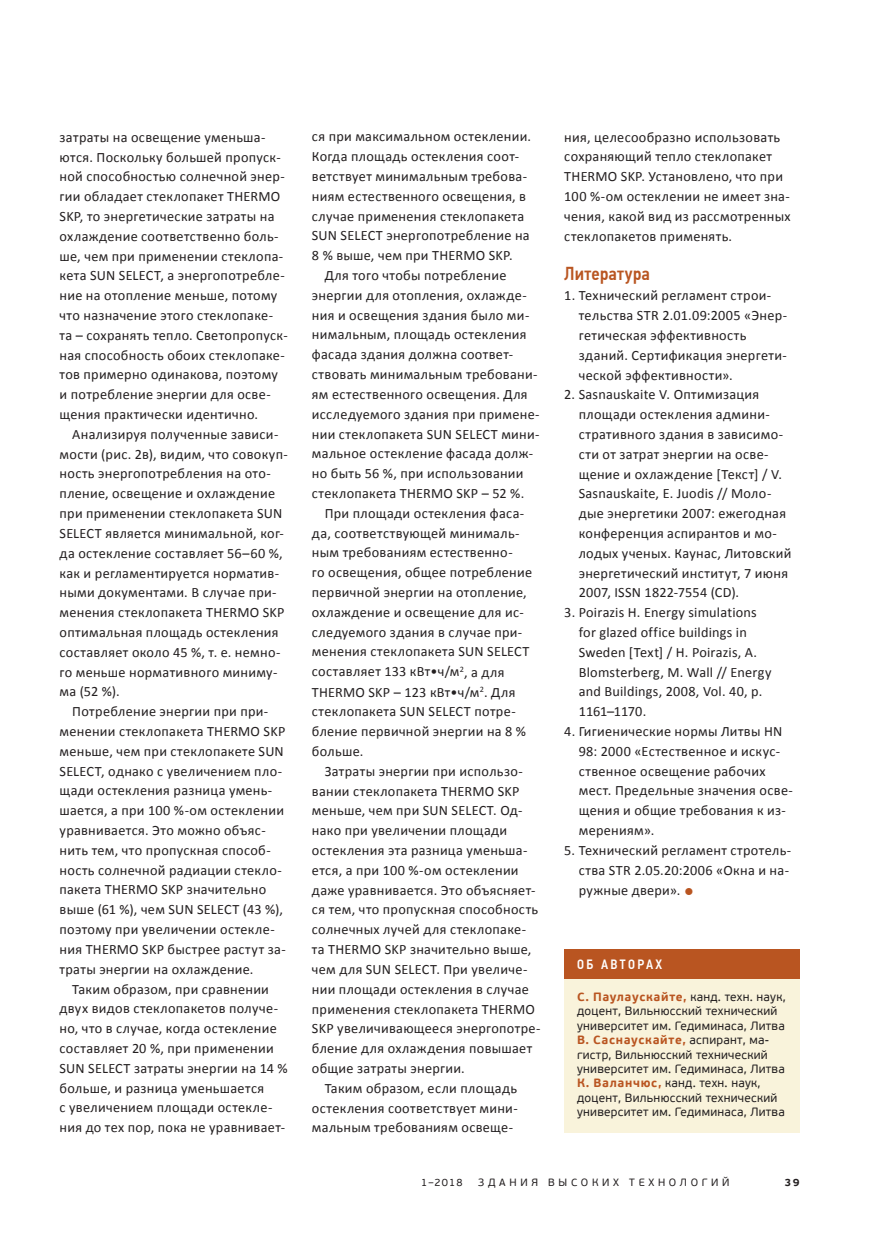
<style>
.page{position:relative;width:872px;height:1234px;background:#fff}
.page>*{position:absolute;margin:0;border:0;box-sizing:border-box;transform-origin:0 0}
.t1{font:500 18.75px "PF Din Text Cond Pro";color:#b95521}
.t2{font:14.25px/19.8px "Calibri";letter-spacing:.02em;color:#231f20}
.t3{font:500 13.5px "PF Din Text Cond Pro";color:#fff}
.t4{font:12px/14.4px "PF Beau Sans Pro";letter-spacing:.02em;color:#231f20}
.t5{font:10.5px "PF Beau Sans Pro";letter-spacing:.35em;color:#231f20}
.t6{font:700 10.5px "PF Beau Sans Pro";color:#231f20}
.s1{font-family:"Fedra Serif B Pro";font-size:12.75px;color:#b95521}
.s2{font-weight:700;color:#b95521}
</style>
<div class="page">
<div style="left:564px;top:978px;width:235px;height:153px;background:#f9f3db"></div>
<div style="left:564px;top:949px;width:235px;height:29px;background:#b95521"></div>
<p class="t2" style="left:60px;top:127px;width:230px">затраты на освещение уменьша&shy;ются. Поскольку большей пропуск&shy;ной способностью солнечной энер&shy;гии обладает стеклопакет THERMO SKP, то энергетические затраты на охлаждение соответственно боль&shy;ше, чем при применении стеклопа&shy;кета SUN SELECT, а энергопотребле&shy;ние на отопление меньше, потому что назначение этого стеклопаке&shy;та – сохранять тепло. Светопропуск&shy;ная способность обоих стеклопаке&shy;тов примерно одинакова, поэтому и потребление энергии для осве&shy;щения практически идентично.</p>
<p class="t2" style="left:60px;top:424px;width:230px;text-indent:13px">Анализируя полученные зависи&shy;мости (рис. 2в), видим, что совокуп&shy;ность энергопотребления на ото&shy;пление, освещение и охлаждение при применении стеклопакета SUN<br>SELECT является минимальной, ког&shy;да остекление составляет 56–60 %, как и регламентируется норматив&shy;ными документами. В случае при&shy;менения стеклопакета THERMO SKP оптимальная площадь остекления составляет около 45 %, т. е. немно&shy;го меньше нормативного миниму&shy;ма (52 %).</p>
<p class="t2" style="left:60px;top:701px;width:228px;text-indent:13px">Потребление энергии при при&shy;менении стеклопакета THERMO SKP меньше, чем при стеклопакете SUN<br>SELECT, однако с увеличением пло&shy;щади остекления разница умень&shy;шается, а при 100 %-ом остеклении уравнивается. Это можно объяс&shy;нить тем, что пропускная способ&shy;ность солнечной радиации стекло&shy;пакета THERMO SKP значительно выше (61 %), чем SUN SELECT (43 %), поэтому при увеличении остекле&shy;ния THERMO SKP быстрее растут за&shy;траты энергии на охлаждение.</p>
<p class="t2" style="left:60px;top:978px;width:230px;text-indent:13px">Таким образом, при сравнении двух видов стеклопакетов получе&shy;но, что в случае, когда остекление составляет 20 %, при применении<br>SUN SELECT затраты энергии на 14 % больше, и разница уменьшается<br>с увеличением площади остекле&shy;ния до тех пор, пока не уравнивает-</p>
<p class="t2" style="left:312px;top:127px;width:221px">ся при максимальном остеклении.</p>
<p class="t2" style="left:312px;top:147px;width:209px">Когда площадь остекления соот-</p>
<p class="t2" style="left:312px;top:166px;width:217px">ветствует минимальным требова-</p>
<p class="t2" style="left:312px;top:186px;width:216px">ниям естественного освещения, в</p>
<p class="t2" style="left:312px;top:206px;width:214px">случае применения стеклопакета</p>
<p class="t2" style="left:312px;top:226px;width:219px">SUN SELECT энергопотребление на</p>
<p class="t2" style="left:312px;top:245px;width:202px">8 % выше, чем при THERMO SKP.</p>
<p class="t2" style="left:325px;top:265px;width:183px">Для того чтобы потребление</p>
<p class="t2" style="left:312px;top:285px;width:216px">энергии для отопления, охлажде-</p>
<p class="t2" style="left:312px;top:305px;width:219px">ния и освещения здания было ми-</p>
<p class="t2" style="left:312px;top:325px;width:216px">нимальным, площадь остекления</p>
<p class="t2" style="left:312px;top:344px;width:203px">фасада здания должна соответ-</p>
<p class="t2" style="left:312px;top:364px;width:227px">ствовать минимальным требовани-</p>
<p class="t2" style="left:312px;top:384px;width:217px">ям естественного освещения. Для</p>
<p class="t2" style="left:312px;top:404px;width:229px">исследуемого здания при примене-</p>
<p class="t2" style="left:312px;top:424px;width:229px">нии стеклопакета SUN SELECT мини-</p>
<p class="t2" style="left:312px;top:443px;width:223px">мальное остекление фасада долж-</p>
<p class="t2" style="left:312px;top:463px;width:213px">но быть 56 %, при использовании</p>
<p class="t2" style="left:312px;top:483px;width:214px">стеклопакета THERMO SKP – 52 %.</p>
<p class="t2" style="left:325px;top:503px;width:201px">При площади остекления фаса-</p>
<p class="t2" style="left:312px;top:523px;width:209px">да, соответствующей минималь-</p>
<p class="t2" style="left:312px;top:542px;width:202px">ным требованиям естественно-</p>
<p class="t2" style="left:312px;top:562px;width:222px">го освещения, общее потребление</p>
<p class="t2" style="left:312px;top:582px;width:216px">первичной энергии на отопление,</p>
<p class="t2" style="left:312px;top:602px;width:213px">охлаждение и освещение для ис-</p>
<p class="t2" style="left:312px;top:622px;width:212px">следуемого здания в случае при-</p>
<p class="t2" style="left:312px;top:641px;width:219px">менения стеклопакета SUN SELECT</p>
<p class="t2" style="left:312px;top:661px;width:194px">составляет 133 кВт•ч/м<sup>2</sup>, а для</p>
<p class="t2" style="left:312px;top:681px;width:205px">THERMO SKP – 123 кВт•ч/м<sup>2</sup>. Для</p>
<p class="t2" style="left:312px;top:701px;width:205px">стеклопакета SUN SELECT потре-</p>
<p class="t2" style="left:312px;top:721px;width:216px">бление первичной энергии на 8 %</p>
<p class="t2" style="left:312px;top:741px;width:53px">больше.</p>
<p class="t2" style="left:325px;top:761px;width:200px">Затраты энергии при использо-</p>
<p class="t2" style="left:312px;top:780px;width:209px">вании стеклопакета THERMO SKP</p>
<p class="t2" style="left:312px;top:800px;width:212px">меньше, чем при SUN SELECT. Од-</p>
<p class="t2" style="left:312px;top:820px;width:197px">нако при увеличении площади</p>
<p class="t2" style="left:312px;top:840px;width:217px">остекления эта разница уменьша-</p>
<p class="t2" style="left:312px;top:860px;width:208px">ется, а при 100 %-ом остеклении</p>
<p class="t2" style="left:312px;top:879px;width:225px">даже уравнивается. Это объясняет-</p>
<p class="t2" style="left:312px;top:899px;width:228px">ся тем, что пропускная способность</p>
<p class="t2" style="left:312px;top:919px;width:216px">солнечных лучей для стеклопаке-</p>
<p class="t2" style="left:312px;top:939px;width:221px">та THERMO SKP значительно выше,</p>
<p class="t2" style="left:312px;top:959px;width:217px">чем для SUN SELECT. При увеличе-</p>
<p class="t2" style="left:312px;top:978px;width:218px">нии площади остекления в случае</p>
<p class="t2" style="left:312px;top:998px;width:225px">применения стеклопакета THERMO</p>
<p class="t2" style="left:312px;top:1018px;width:230px">SKP увеличивающееся энергопотре-</p>
<p class="t2" style="left:312px;top:1038px;width:222px">бление для охлаждения повышает</p>
<p class="t2" style="left:312px;top:1058px;width:154px">общие затраты энергии.</p>
<p class="t2" style="left:325px;top:1077px;width:194px">Таким образом, если площадь</p>
<p class="t2" style="left:312px;top:1097px;width:207px">остекления соответствует мини-</p>
<p class="t2" style="left:312px;top:1117px;width:203px">мальным требованиям освеще-</p>
<p class="t2" style="left:564px;top:127px;width:228px">ния, целесообразно использовать сохраняющий тепло стеклопакет<br>THERMO SKP. Установлено, что при<br>100 %-ом остеклении не имеет зна&shy;чения, какой вид из рассмотренных стеклопакетов применять.</p>
<h1 class="t1" style="left:564px;top:263px;width:87px">Литература</h1>
<p class="t2" style="left:579px;top:285px;width:210px;text-indent:-14px">1. Технический регламент строи&shy;тельства STR 2.01.09:2005 «Энер&shy;гетическая эффективность зданий. Сертификация энергети&shy;ческой эффективности».</p>
<p class="t2" style="left:579px;top:384px;width:214px;text-indent:-14px">2. Sasnauskaite V. Оптимизация площади остекления админи&shy;стративного здания в зависимо&shy;сти от затрат энергии на осве&shy;щение и охлаждение [Текст] / V.<br>Sasnauskaite, E. Juodis // Моло&shy;дые энергетики 2007: ежегодная конференция аспирантов и мо&shy;лодых ученых. Каунас, Литовский энергетический институт, 7 июня<br>2007, ISSN 1822-7554 (CD).</p>
<p class="t2" style="left:579px;top:602px;width:194px;text-indent:-14px">3. Poirazis H. Energy simulations for glazed office buildings in<br>Sweden [Text] / H. Poirazis, A.<br>Blomsterberg, M. Wall // Energy and Buildings, 2008, Vol. 40, p.<br>1161–1170.</p>
<p class="t2" style="left:579px;top:721px;width:216px;text-indent:-14px">4. Гигиенические нормы Литвы HN<br>98: 2000 «Естественное и искус&shy;ственное освещение рабочих мест. Предельные значения осве&shy;щения и общие требования к из&shy;мерениям».</p>
<p class="t2" style="left:579px;top:840px;width:214px;text-indent:-14px">5. Технический регламент стротель&shy;ства STR 2.05.20:2006 «Окна и на&shy;ружные двери». <span class="s1">●</span></p>
<p class="t3" style="left:577px;top:956px;width:34px">ОБ АВТО</p>
<p class="t3" style="left:637px;top:956px;width:25px">Рах</p>
<p class="t4" style="left:577px;top:989px;width:210px"><span class="s2">С. Паулаускайте,</span> канд. техн. наук, доцент, Вильнюсский технический университет им. Гедиминаса, Литва <span class="s2">В. Саснаускайте,</span> аспирант, ма&shy;гистр, Вильнюсский технический университет им. Гедиминаса, Литва <span class="s2">К. Валанчюс,</span> канд. техн. наук, доцент, Вильнюсский технический университет им. Гедиминаса, Литва</p>
<p class="t5" style="left:421px;top:1175px;width:43px">1–2018</p>
<p class="t5" style="left:478px;top:1175px;width:253px">ЗДАНИЯ ВЫСОКИХ ТЕХНОЛОГИЙ</p>
<p class="t6" style="left:784px;top:1175px;width:17px">39</p>
</div>
